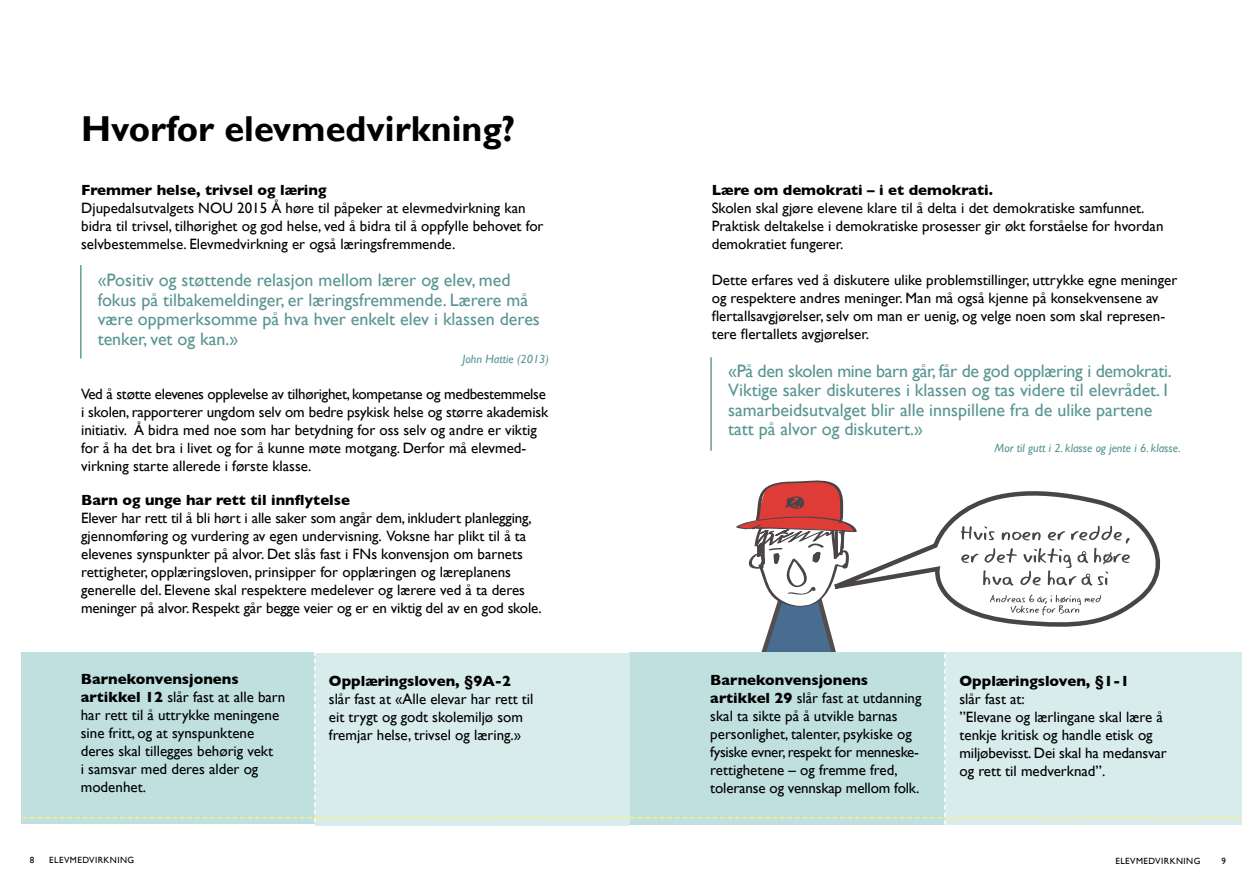
<style>
.page{position:relative;width:1259px;height:893px;background:#fff}
.page>*{position:absolute;margin:0;border:0;box-sizing:border-box;transform-origin:0 0}
.t1{font:700 36px "Gill Sans";color:#000}
.t2{font:18px/19.5px "Gill Sans";color:#589592}
.t3{font:15px/18px "Gill Sans";color:#000}
.t4{font:700 15px "Gill Sans";color:#000}
.t5{font:italic 12px "Gill Sans";color:#589592}
.t6{font:9px "Gill Sans";letter-spacing:.05em;color:#000}
.s1{font-weight:700}
</style>
<div class="page">
<hr style="left:80px;top:265px;width:2px;height:94px;background:#659c98">
<hr style="left:710px;top:357px;width:2px;height:94px;background:#659c98">
<svg style="left:23px;top:480px;width:1219px;height:346px"></svg>
<h1 class="t1" style="left:81px;top:107px;width:436px">Hvorfor elevmedvirkning?</h1>
<p class="t4" style="left:81px;top:178px;width:247px">Fremmer helse, trivsel og læring</p>
<p class="t3" style="left:81px;top:199px;width:464px">Djupedalsutvalgets NOU 2015 Å høre til påpeker at elevmedvirkning kan bidra til trivsel, tilhørighet og god helse, ved å bidra til å oppfylle behovet for selvbestemmelse. Elevmedvirkning er også læringsfremmende.</p>
<p class="t2" style="left:98px;top:270px;width:444px">«Positiv og støttende relasjon mellom lærer og elev, med fokus på tilbakemeldinger, er læringsfremmende. Lærere må være oppmerksomme på hva hver enkelt elev i klassen deres tenker, vet og kan.»</p>
<p class="t5" style="left:462px;top:352px;width:88px">John Hattie (2013)</p>
<p class="t3" style="left:81px;top:385px;width:469px">Ved å støtte elevenes opplevelse av tilhørighet, kompetanse og medbestemmelse i skolen, rapporterer ungdom selv om bedre psykisk helse og større akademisk initiativ. Å bidra med noe som har betydning for oss selv og andre er viktig for å ha det bra i livet og for å kunne møte motgang. Derfor må elevmed&shy;virkning starte allerede i første klasse.</p>
<p class="t4" style="left:81px;top:488px;width:270px">Barn og unge har rett til innflytelse</p>
<p class="t3" style="left:81px;top:509px;width:462px">Elever har rett til å bli hørt i alle saker som angår dem, inkludert planlegging, gjennomføring og vurdering av egen undervisning. Voksne har plikt til å ta elevenes synspunkter på alvor. Det slås fast i FNs konvensjon om barnets rettigheter, opplæringsloven, prinsipper for opplæringen og læreplanens generelle del. Elevene skal respektere medelever og lærere ved å ta deres meninger på alvor. Respekt går begge veier og er en viktig del av en god skole.</p>
<p class="t3" style="left:81px;top:670px;width:206px"><span class="s1">Barnekonvensjonens artikkel 12</span> slår fast at alle barn har rett til å uttrykke meningene sine fritt, og at synspunktene deres skal tillegges behørig vekt<br>i samsvar med deres alder og modenhet.</p>
<p class="t4" style="left:329px;top:669px;width:184px">Opplæringsloven, §9A-2</p>
<p class="t3" style="left:329px;top:690px;width:206px">slår fast at «Alle elevar har rett til eit trygt og godt skolemiljø som fremjar helse, trivsel og læring.»</p>
<p class="t4" style="left:711px;top:178px;width:283px">Lære om demokrati – i et demokrati.</p>
<p class="t3" style="left:711px;top:199px;width:453px">Skolen skal gjøre elevene klare til å delta i det demokratiske samfunnet.<br>Praktisk deltakelse i demokratiske prosesser gir økt forståelse for hvordan demokratiet fungerer.</p>
<p class="t3" style="left:711px;top:271px;width:467px">Dette erfares ved å diskutere ulike problemstillinger, uttrykke egne meninger og respektere andres meninger. Man må også kjenne på konsekvensene av flertallsavgjørelser, selv om man er uenig, og velge noen som skal represen&shy;tere flertallets avgjørelser.</p>
<p class="t2" style="left:728px;top:361px;width:445px">«På den skolen mine barn går, får de god opplæring i demokrati.<br>Viktige saker diskuteres i klassen og tas videre til elevrådet. I samarbeidsutvalget blir alle innspillene fra de ulike partene tatt på alvor og diskutert.»</p>
<p class="t5" style="left:994px;top:441px;width:188px">Mor til gutt i 2. klasse og jente i 6. klasse.</p>
<p class="t3" style="left:710px;top:671px;width:213px"><span class="s1">Barnekonvensjonens artikkel 29</span> slår fast at utdanning skal ta sikte på å utvikle barnas personlighet, talenter, psykiske og fysiske evner, respekt for menneske&shy;rettighetene – og fremme fred, toleranse og vennskap mellom folk.</p>
<p class="t4" style="left:959px;top:669px;width:171px">Opplæringsloven, §1-1</p>
<p class="t3" style="left:959px;top:689px;width:209px">slår fast at:<br>”Elevane og lærlingane skal lære å tenkje kritisk og handle etisk og miljøbevisst. Dei skal ha medansvar og rett til medverknad”.</p>
<p class="t6" style="left:30px;top:855px;width:6px">8</p>
<p class="t6" style="left:49px;top:855px;width:86px">ELEVMEDVIRKNING</p>
<p class="t6" style="left:1115px;top:856px;width:86px">ELEVMEDVIRKNING</p>
<p class="t6" style="left:1221px;top:856px;width:6px">9</p>
</div>
